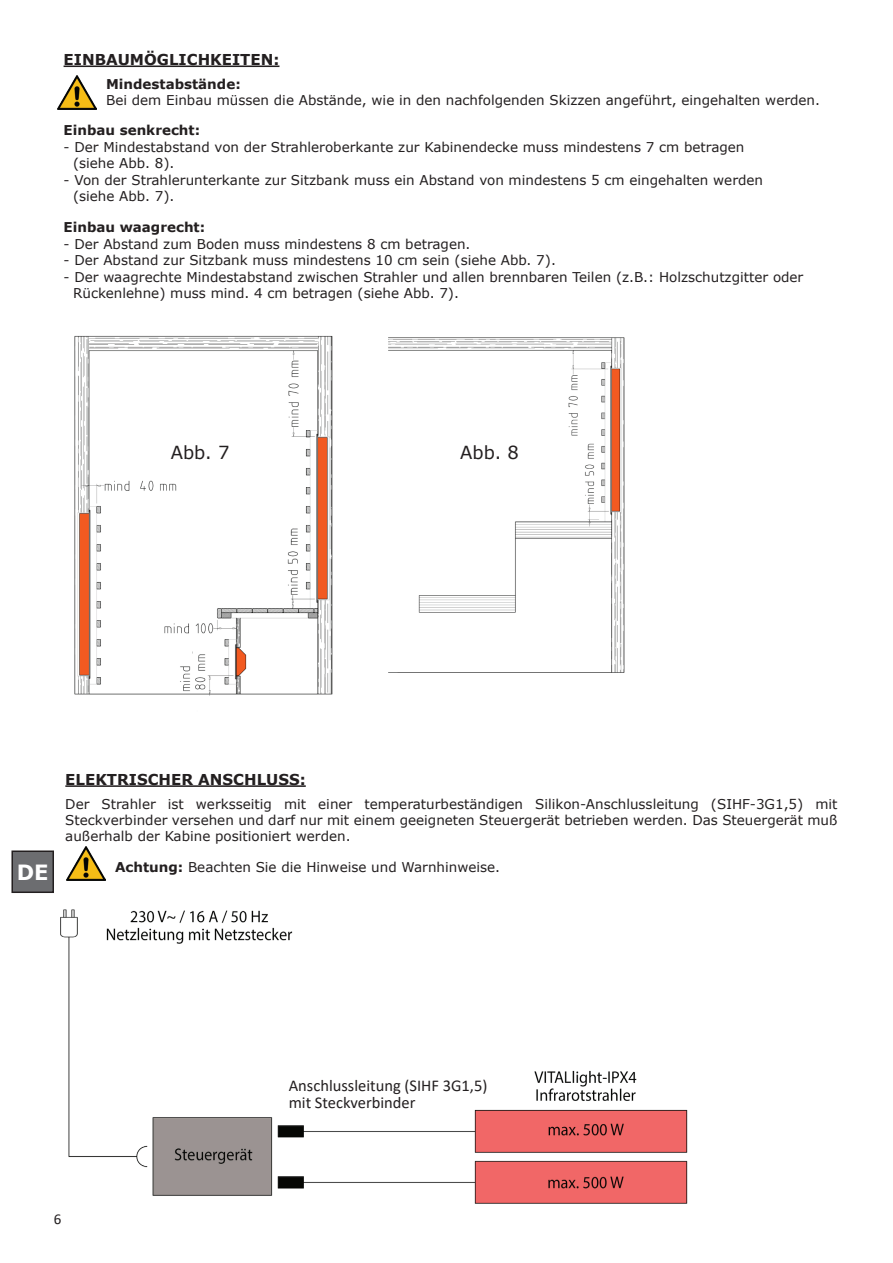
<style>
.page{position:relative;width:893px;height:1263px;background:#fff}
.page>*{position:absolute;margin:0;border:0;box-sizing:border-box;transform-origin:0 0}
.t1{font:700 21px "Verdana";color:#fff}
.t2{font:18px "Verdana";color:#231f20}
.t3{font:16.5px/16.5px "Calibri";color:#231f20}
.t4{font:700 15px "Verdana";color:#231f20}
.t5{font:15px "Calibri";color:#231f20}
.t6{font:13.5px/16.5px "Verdana";color:#231f20}
.t7{font:700 13.5px "Verdana";color:#231f20}
.s1{font-weight:700}
</style>
<div class="page">
<hr style="left:65px;top:785px;width:241px;height:2px;background:#231f20">
<img style="left:60px;top:909px;width:628px;height:295px">
<div style="left:300px;top:1065px;width:153px;height:50px;background:#fff"></div>
<div style="left:12px;top:851px;width:41px;height:41px;background:#6c6d70"></div>
<div style="left:11px;top:850px;width:43px;height:43px;border:2px solid #231f20"></div>
<img style="left:67px;top:846px;width:38px;height:34px">
<hr style="left:64px;top:66px;width:215px;height:1px;background:#231f20">
<img style="left:74px;top:335px;width:259px;height:361px">
<img style="left:388px;top:337px;width:237px;height:336px">
<img style="left:57px;top:75px;width:39px;height:34px">
<p class="t4" style="left:64px;top:49px;width:217px">EINBAUMÖGLICHKEITEN:</p>
<p class="t7" style="left:106px;top:74px;width:136px">Mindestabstände:</p>
<p class="t6" style="left:106px;top:92px;width:715px">Bei dem Einbau müssen die Abstände, wie in den nachfolgenden Skizzen angeführt, eingehalten werden.</p>
<p class="t7" style="left:64px;top:121px;width:138px">Einbau senkrecht:</p>
<p class="t6" style="left:73px;top:139px;width:673px;text-indent:-10px">- Der Mindestabstand von der Strahleroberkante zur Kabinendecke muss mindestens 7 cm betragen (siehe Abb. 8).</p>
<p class="t6" style="left:73px;top:172px;width:691px;text-indent:-10px">- Von der Strahlerunterkante zur Sitzbank muss ein Abstand von mindestens 5 cm eingehalten werden (siehe Abb. 7).</p>
<p class="t7" style="left:64px;top:218px;width:143px">Einbau waagrecht:</p>
<p class="t6" style="left:64px;top:236px;width:408px">- Der Abstand zum Boden muss mindestens 8 cm betragen.</p>
<p class="t6" style="left:64px;top:252px;width:494px">- Der Abstand zur Sitzbank muss mindestens 10 cm sein (siehe Abb. 7).</p>
<p class="t6" style="left:73px;top:269px;width:732px;text-indent:-10px">- Der waagrechte Mindestabstand zwischen Strahler und allen brennbaren Teilen (z.B.: Holzschutzgitter oder<br>Rückenlehne) muss mind. 4 cm betragen (siehe Abb. 7).</p>
<h2 class="t2" style="left:171px;top:440px;width:60px">Abb. 7</h2>
<h2 class="t2" style="left:460px;top:440px;width:60px">Abb. 8</h2>
<h1 class="t1" style="left:17px;top:857px;width:33px">DE</h1>
<p class="t4" style="left:65px;top:769px;width:242px">ELEKTRISCHER ANSCHLUSS:</p>
<p class="t6" style="left:65px;top:795px;width:774px;text-align:justify">Der Strahler ist werksseitig mit einer temperaturbeständigen Silikon-Anschlussleitung (SIHF-3G1,5) mit Steckverbinder versehen und darf nur mit einem geeigneten Steuergerät betrieben werden. Das Steuergerät muß außerhalb der Kabine positioniert werden.</p>
<p class="t6" style="left:115px;top:858px;width:387px"><span class="s1">Achtung:</span> Beachten Sie die Hinweise und Warnhinweise.</p>
<p class="t3" style="left:289px;top:1077px;width:200px">Anschlussleitung (SIHF 3G1,5) mit Steckverbinder</p>
<p class="t5" style="left:54px;top:1209px;width:9px">6</p>
</div>
